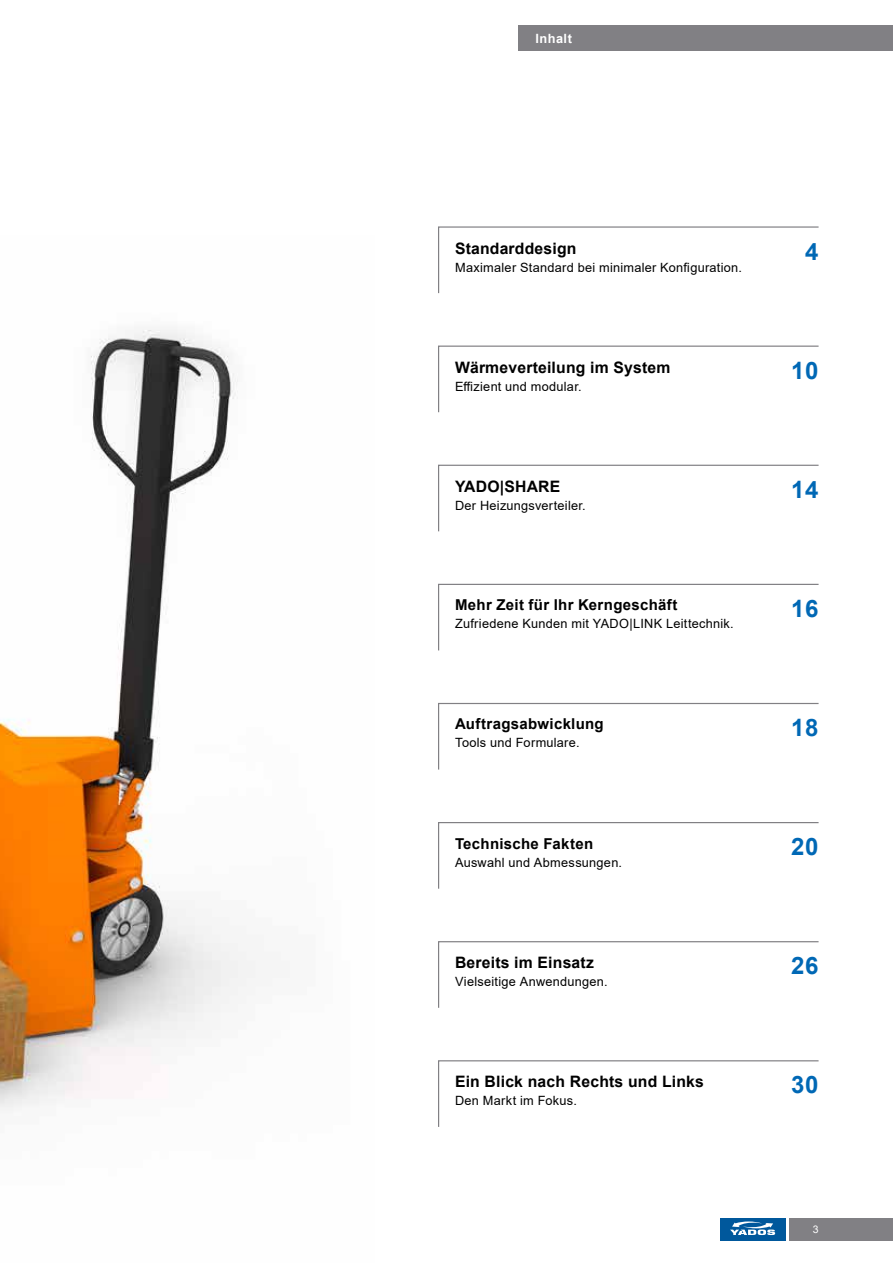
<style>
.page{position:relative;width:893px;height:1263px;background:#fff}
.page>*{position:absolute;margin:0;border:0;box-sizing:border-box;transform-origin:0 0}
.t1{font:700 24px "Arial";letter-spacing:.025em;color:#0068b5}
.t2{font:700 15.75px "Arial";letter-spacing:.01em;color:#000}
.t3{font:700 15px "Arial";letter-spacing:.02em;color:#000}
.t4{font:12.75px "Arial";letter-spacing:.02em;color:#000}
.t5{font:700 12.75px "Arial";letter-spacing:.04em;color:#fff}
.t6{font:10.5px "Arial";color:#fff}
</style>
<div class="page">
<img style="left:0;top:329px;width:256px;height:782px">
<div style="left:518px;top:26px;width:375px;height:25px;background:#818084"></div>
<svg style="left:438px;top:941px;width:381px;height:67px"></svg>
<svg style="left:438px;top:822px;width:381px;height:67px"></svg>
<svg style="left:438px;top:702px;width:381px;height:68px"></svg>
<svg style="left:438px;top:583px;width:381px;height:68px"></svg>
<svg style="left:438px;top:464px;width:381px;height:68px"></svg>
<svg style="left:438px;top:345px;width:381px;height:68px"></svg>
<svg style="left:438px;top:226px;width:381px;height:68px"></svg>
<svg style="left:438px;top:1060px;width:381px;height:67px"></svg>
<div style="left:789px;top:1218px;width:104px;height:23px;background:#818084"></div>
<div style="left:720px;top:1218px;width:65px;height:23px;background:#00589c"></div>
<svg style="left:730px;top:1221px;width:45px;height:14px"></svg>
<p class="t5" style="left:535px;top:30px;width:38px">Inhalt</p>
<p class="t2" style="left:455px;top:237px;width:123px">Standarddesign</p>
<p class="t4" style="left:455px;top:258px;width:289px">Maximaler Standard bei minimaler Konfiguration.</p>
<h1 class="t1" style="left:805px;top:234px;width:15px">4</h1>
<p class="t2" style="left:455px;top:356px;width:217px">Wärmeverteilung im System</p>
<p class="t4" style="left:455px;top:377px;width:128px">Effizient und modular.</p>
<h1 class="t1" style="left:791px;top:353px;width:29px">10</h1>
<p class="t2" style="left:455px;top:475px;width:107px">YADO|SHARE</p>
<p class="t4" style="left:455px;top:496px;width:132px">Der Heizungsverteiler.</p>
<h1 class="t1" style="left:791px;top:472px;width:29px">14</h1>
<p class="t3" style="left:455px;top:594px;width:224px">Mehr Zeit für Ihr Kerngeschäft</p>
<p class="t4" style="left:455px;top:615px;width:280px">Zufriedene Kunden mit YADO|LINK Leittechnik.</p>
<h1 class="t1" style="left:791px;top:591px;width:29px">16</h1>
<p class="t3" style="left:455px;top:714px;width:150px">Auftragsabwicklung</p>
<p class="t4" style="left:455px;top:734px;width:126px">Tools und Formulare.</p>
<h1 class="t1" style="left:791px;top:711px;width:29px">18</h1>
<p class="t3" style="left:455px;top:833px;width:140px">Technische Fakten</p>
<p class="t4" style="left:455px;top:854px;width:169px">Auswahl und Abmessungen.</p>
<h1 class="t1" style="left:791px;top:830px;width:29px">20</h1>
<p class="t2" style="left:455px;top:951px;width:140px">Bereits im Einsatz</p>
<p class="t4" style="left:455px;top:973px;width:154px">Vielseitige Anwendungen.</p>
<h1 class="t1" style="left:791px;top:949px;width:29px">26</h1>
<p class="t2" style="left:455px;top:1071px;width:250px">Ein Blick nach Rechts und Links</p>
<p class="t4" style="left:455px;top:1092px;width:123px">Den Markt im Fokus.</p>
<h1 class="t1" style="left:791px;top:1068px;width:29px">30</h1>
<p class="t6" style="left:813px;top:1222px;width:7px">3</p>
</div>
